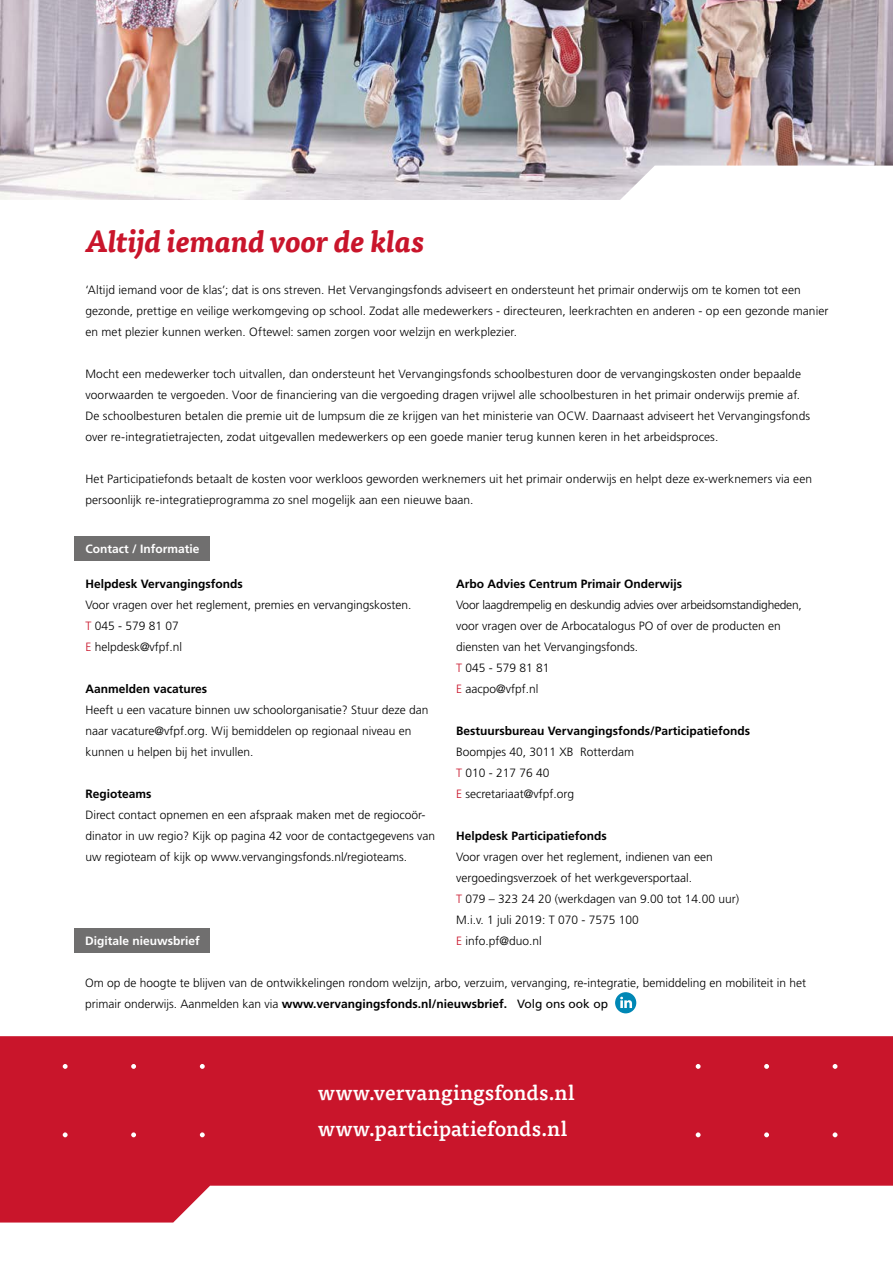
<style>
.page{position:relative;width:893px;height:1263px;background:#fff}
.page>*{position:absolute;margin:0;border:0;box-sizing:border-box;transform-origin:0 0}
.t1{font:italic 700 30px "Tisa Pro";color:#c9152b}
.t2{font:500 21px/36px "Tisa OT";color:#fff}
.t3{font:300 12px/21px "Frutiger";color:#000}
.t4{font:700 12px "Frutiger";color:#000}
.t5{font:700 12px "Frutiger";color:#fff}
.s1{color:#c9152b}
.s2{font-weight:700}
.s3{font-weight:400}
</style>
<div class="page">
<img style="left:0;top:0;width:893px;height:200px">
<svg style="left:0;top:1036px;width:893px;height:186px;fill:#c9152b"></svg>
<svg style="left:696px;top:1064px;width:5px;height:5px"></svg>
<svg style="left:764px;top:1064px;width:5px;height:5px"></svg>
<svg style="left:833px;top:1064px;width:4px;height:5px"></svg>
<svg style="left:696px;top:1132px;width:5px;height:5px"></svg>
<svg style="left:764px;top:1132px;width:5px;height:5px"></svg>
<svg style="left:833px;top:1132px;width:4px;height:5px"></svg>
<svg style="left:131px;top:1064px;width:5px;height:5px"></svg>
<svg style="left:63px;top:1064px;width:5px;height:5px"></svg>
<svg style="left:131px;top:1132px;width:5px;height:5px"></svg>
<svg style="left:63px;top:1132px;width:5px;height:5px"></svg>
<div style="left:75px;top:536px;width:135px;height:24px;background:#706f6f"></div>
<svg style="left:200px;top:1064px;width:5px;height:5px"></svg>
<svg style="left:200px;top:1132px;width:5px;height:5px"></svg>
<svg style="left:581px;top:166px;width:312px;height:34px"></svg>
<div style="left:75px;top:928px;width:135px;height:24px;background:#706f6f"></div>
<div style="left:615px;top:992px;width:21px;height:21px;background:#0087b5;border-radius:50%"></div>
<svg style="left:620px;top:997px;width:12px;height:11px"></svg>
<h1 class="t1" style="left:85px;top:217px;width:341px">Altijd iemand voor de klas</h1>
<p class="t3" style="left:85px;top:279px;width:745px">‘Altijd iemand voor de klas’; dat is ons streven. Het Vervangingsfonds adviseert en ondersteunt het primair onderwijs om te komen tot een gezonde, prettige en veilige werkomgeving op school. Zodat alle medewerkers - directeuren, leerkrachten en anderen - op een gezonde manier en met plezier kunnen werken. Oftewel: samen zorgen voor welzijn en werkplezier.</p>
<p class="t3" style="left:85px;top:363px;width:726px">Mocht een medewerker toch uitvallen, dan ondersteunt het Vervangingsfonds schoolbesturen door de vervangingskosten onder bepaalde voorwaarden te vergoeden. Voor de financiering van die vergoeding dragen vrijwel alle schoolbesturen in het primair onderwijs premie af.<br>De schoolbesturen betalen die premie uit de lumpsum die ze krijgen van het ministerie van OCW. Daarnaast adviseert het Vervangingsfonds over re-integratietrajecten, zodat uitgevallen medewerkers op een goede manier terug kunnen keren in het arbeidsproces.</p>
<p class="t3" style="left:85px;top:468px;width:728px">Het Participatiefonds betaalt de kosten voor werkloos geworden werknemers uit het primair onderwijs en helpt deze ex-werknemers via een persoonlijk re-integratieprogramma zo snel mogelijk aan een nieuwe baan.</p>
<p class="t5" style="left:85px;top:541px;width:116px">Contact / Informatie</p>
<p class="t4" style="left:85px;top:577px;width:159px">Helpdesk Vervangingsfonds</p>
<p class="t3" style="left:85px;top:594px;width:328px">Voor vragen over het reglement, premies en vervangingskosten.<br><span class="s1">T</span> 045 - 579 81 07<br><span class="s1">E</span> helpdesk@vfpf.nl</p>
<p class="t4" style="left:85px;top:682px;width:123px">Aanmelden vacatures</p>
<p class="t3" style="left:85px;top:699px;width:345px">Heeft u een vacature binnen uw schoolorganisatie? Stuur deze dan naar vacature@vfpf.org. Wij bemiddelen op regionaal niveau en kunnen u helpen bij het invullen.</p>
<p class="t4" style="left:85px;top:787px;width:68px">Regioteams</p>
<p class="t3" style="left:85px;top:804px;width:351px">Direct contact opnemen en een afspraak maken met de regiocoör&shy;dinator in uw regio? Kijk op pagina 42 voor de contactgegevens van uw regioteam of kijk op www.vervangingsfonds.nl/regioteams.</p>
<p class="t4" style="left:456px;top:577px;width:228px">Arbo Advies Centrum Primair Onderwijs</p>
<p class="t3" style="left:456px;top:594px;width:347px">Voor laagdrempelig en deskundig advies over arbeidsomstandigheden, voor vragen over de Arbocatalogus PO of over de producten en diensten van het Vervangingsfonds.<br><span class="s1">T</span> 045 - 579 81 81<br><span class="s1">E</span> aacpo@vfpf.nl</p>
<p class="t4" style="left:456px;top:724px;width:295px">Bestuursbureau Vervangingsfonds/Participatiefonds</p>
<p class="t3" style="left:456px;top:741px;width:179px">Boompjes 40, 3011 XB Rotterdam<br><span class="s1">T</span> 010 - 217 76 40<br><span class="s1">E</span> secretariaat@vfpf.org</p>
<p class="t4" style="left:456px;top:829px;width:152px">Helpdesk Participatiefonds</p>
<p class="t3" style="left:456px;top:846px;width:284px">Voor vragen over het reglement, indienen van een vergoedingsverzoek of het werkgeversportaal.<br><span class="s1">T</span> 079 – 323 24 20 (werkdagen van 9.00 tot 14.00 uur)<br>M.i.v. 1 juli 2019: T 070 - 7575 100</p>
<p class="t5" style="left:85px;top:934px;width:116px">Digitale nieuwsbrief</p>
<p class="t3" style="left:456px;top:930px;width:87px"><span class="s1">E</span> info.pf@duo.nl</p>
<p class="t3" style="left:85px;top:972px;width:723px">Om op de hoogte te blijven van de ontwikkelingen rondom welzijn, arbo, verzuim, vervanging, re-integratie, bemiddeling en mobiliteit in het primair onderwijs. Aanmelden kan via <span class="s2">www.vervangingsfonds.nl/nieuwsbrief.</span> <span class="s3">Volg ons ook op</span></p>
<h2 class="t2" style="left:318px;top:1075px;width:258px">www.vervangingsfonds.nl www.participatiefonds.nl</h2>
</div>
